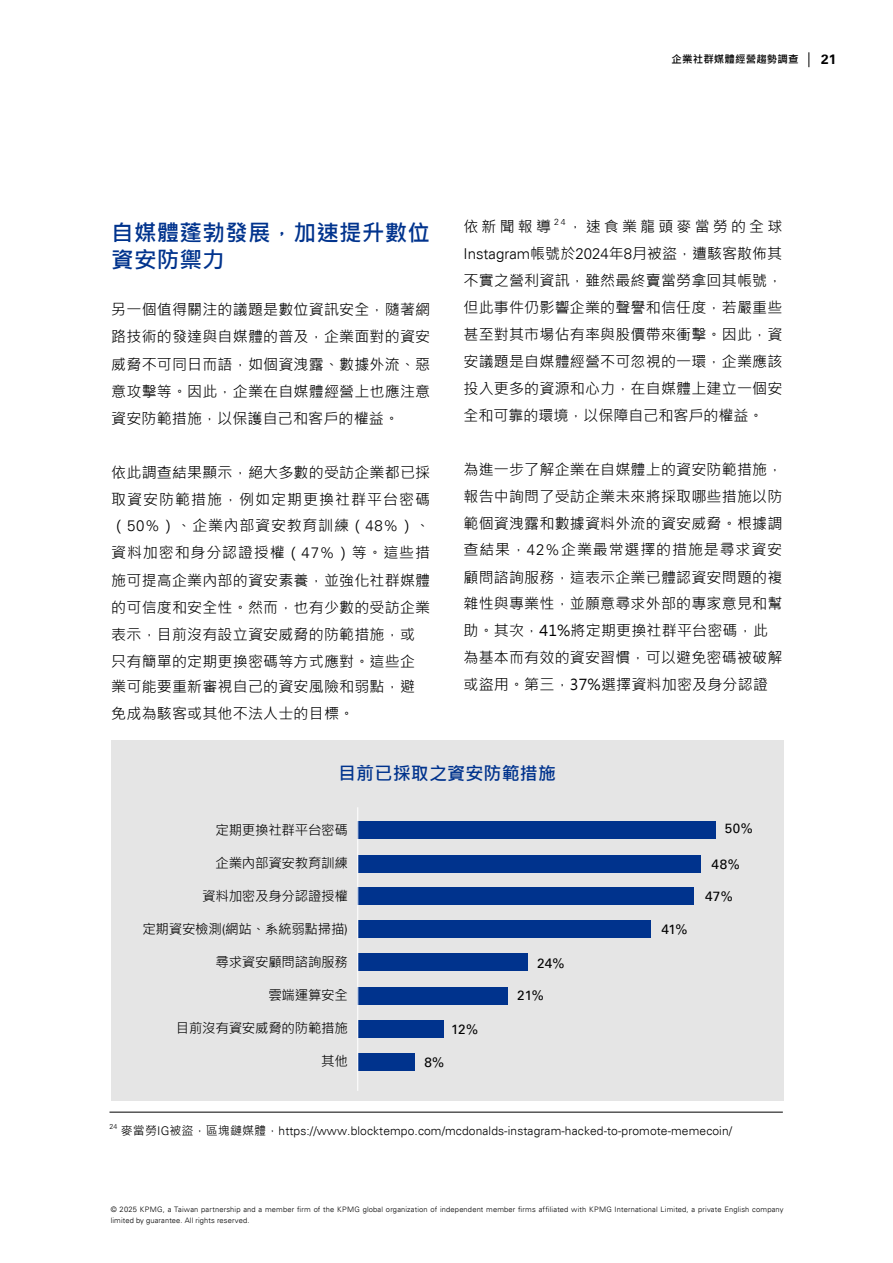
<style>
.page{position:relative;width:893px;height:1263px;background:#fff}
.page>*{position:absolute;margin:0;border:0;box-sizing:border-box;transform-origin:0 0}
.t1{font:700 22.5px/27px "Microsoft Jheng Hei";letter-spacing:.015em;color:#00338d}
.t2{font:700 18px "Microsoft Jheng Hei";letter-spacing:.01em;color:#00338d}
.t3{font:15px/27px "Microsoft Jheng Hei";letter-spacing:.015em;color:#000;text-align:justify}
.t4{font:15px/26.8px "Microsoft Jheng Hei";letter-spacing:.015em;color:#000}
.t5{font:300 15px "Univers";color:#000}
.t6{font:15px "Microsoft Jheng Hei";letter-spacing:.21em;color:#000}
.t7{font:13.5px "Microsoft Jheng Hei";letter-spacing:-.02em;color:#000}
.t8{font:13.5px "Universfor KPMG";letter-spacing:.01em;color:#000}
.t9{font:700 13.5px "Universfor KPMG";color:#000}
.t10{font:300 12px "Univers";letter-spacing:.01em;color:#000}
.t11{font:700 10.5px "Microsoft Jheng Hei";letter-spacing:.01em;color:#000}
.t12{font:300 8.7px "Univers";color:#000}
.t13{font:300 7.5px/10.5px "Univers";letter-spacing:.02em;color:#000}
.t14{font:300 7.05px "Univers";color:#000}
.s1{font-family:"Univers";font-weight:300}
.s2{font-style:inherit}
.s3{font-family:"Univers 45"}
.s4{font-family:"Microsoft Jheng Hei";font-weight:400}
</style>
<div class="page">
<svg style="left:809px;top:52px;width:1px;height:15px"></svg>
<hr style="left:109px;top:1112px;width:674px;height:1px;background:#000">
<div style="left:111px;top:740px;width:673px;height:360px;background:#e5e5e5"></div>
<div style="left:358px;top:821px;width:358px;height:17px;background:#00338d"></div>
<div style="left:358px;top:887px;width:336px;height:18px;background:#00338d"></div>
<div style="left:358px;top:987px;width:150px;height:17px;background:#00338d"></div>
<div style="left:358px;top:855px;width:343px;height:17px;background:#00338d"></div>
<div style="left:358px;top:953px;width:170px;height:18px;background:#00338d"></div>
<div style="left:358px;top:921px;width:292px;height:17px;background:#00338d"></div>
<div style="left:358px;top:1053px;width:56px;height:18px;background:#00338d"></div>
<div style="left:358px;top:1020px;width:85px;height:18px;background:#00338d"></div>
<hr style="left:357px;top:807px;width:1px;height:284px;background:#fff">
<p class="t11" style="left:671px;top:53px;width:129px">企業社群媒體經營趨勢調查</p>
<p class="t9" style="left:821px;top:51px;width:17px">21</p>
<h1 class="t1" style="left:111px;top:219px;width:320px">自媒體蓬勃發展，加速提升數位資安防禦力</h1>
<p class="t3" style="left:111px;top:296px;width:320px">另一個值得關注的議題是數位資訊安全，隨著網路技術的發達與自媒體的普及，企業面對的資安威脅不可同日而語，如個資洩露、數據外流、惡意攻擊等。因此，企業在自媒體經營上也應注意資安防範措施，以保護自己和客戶的權益。</p>
<p class="t3" style="left:111px;top:458px;width:320px;text-align:left">依此調查結果顯示，絕大多數的受訪企業都已採取資安防範措施，例如定期更換社群平台密碼（<span class="s1">50%</span>）、企業內部資安教育訓練（<span class="s1">48%</span>）、資料加密和身分認證授權（<span class="s1">47%</span>）等。這些措施可提高企業內部的資安素養，並強化社群媒體的可信度和安全性。然而，也有少數的受訪企業表示，目前沒有設立資安威脅的防範措施，或只有簡單的定期更換密碼等方式應對。這些企</p>
<p class="t4" style="left:111px;top:673px;width:305px"><span class="s2">業可</span>能要重新審視自己的資安風險和弱點，避免成為駭客或其他不法人士的目標。</p>
<p class="t3" style="left:463px;top:213px;width:89px">依新聞報導</p>
<p class="t12" style="left:554px;top:217px;width:13px">2<span class="s3">4</span></p>
<p class="t6" style="left:568px;top:217px;width:216px">，速食業龍頭麥當勞的全球</p>
<p class="t5" style="left:463px;top:244px;width:320px">Instagram<span class="s4">帳號於</span>2024<span class="s4">年</span>8<span class="s4">月被盜，遭駭客散佈其</span></p>
<p class="t3" style="left:463px;top:267px;width:320px">不實之營利資訊，雖然最終賣當勞拿回其帳號，但此事件仍影響企業的聲譽和信任度，若嚴重些甚至對其市場佔有率與股價帶來衝擊。因此，資安議題是自媒體經營不可忽視的一環，企業應該投入更多的資源和心力，在自媒體上建立一個安全和可靠的環境，以保障自己和客戶的權益。</p>
<p class="t3" style="left:463px;top:457px;width:320px;line-height:26.5px">為進一步了解企業在自媒體上的資安防範措施，報告中詢問了受訪企業未來將採取哪些措施以防範個資洩露和數據資料外流的資安威脅。根據調查結果，<span class="s1">42%</span>企業最常選擇的措施是尋求資安</p>
<p class="t3" style="left:463px;top:563px;width:320px">顧問諮詢服務，這表示企業已體認資安問題的複</p>
<p class="t4" style="left:463px;top:590px;width:320px">雜性與專業性，並願意尋求外部的專家意見和幫助。其次，41%將定期更換社群平台密碼，此為基本而有效的資安習慣，可以避免密碼被破解或盜用。第三，37%選擇資料加密及身分認證</p>
<p class="t2" style="left:338px;top:762px;width:219px">目前已採取之資安防範措施</p>
<p class="t7" style="left:215px;top:822px;width:134px">定期更換社群平台密碼</p>
<p class="t7" style="left:215px;top:855px;width:134px">企業內部資安教育訓練</p>
<p class="t7" style="left:202px;top:888px;width:147px">資料加密及身分認證授權</p>
<p class="t7" style="left:142px;top:921px;width:207px">定期資安檢測<span class="s1">(</span>網站、系統弱點掃描<span class="s1">)</span></p>
<p class="t7" style="left:215px;top:954px;width:134px">尋求資安顧問諮詢服務</p>
<p class="t7" style="left:268px;top:987px;width:81px">雲端運算安全</p>
<p class="t7" style="left:176px;top:1020px;width:174px">目前沒有資安威脅的防範措施</p>
<p class="t7" style="left:321px;top:1053px;width:28px">其他</p>
<p class="t8" style="left:451px;top:1021px;width:28px">12%</p>
<p class="t8" style="left:424px;top:1054px;width:21px">8%</p>
<p class="t8" style="left:537px;top:955px;width:29px">24%</p>
<p class="t8" style="left:517px;top:987px;width:28px">21%</p>
<p class="t8" style="left:661px;top:921px;width:28px">41%</p>
<p class="t8" style="left:725px;top:820px;width:29px">50%</p>
<p class="t8" style="left:712px;top:856px;width:30px">48%</p>
<p class="t8" style="left:705px;top:888px;width:29px">47%</p>
<p class="t14" style="left:109px;top:1122px;width:9px">2<span class="s3">4</span></p>
<p class="t10" style="left:121px;top:1123px;width:613px"><span class="s4">麥當勞</span>IG<span class="s4">被盜，區塊鏈媒體，</span>https://www.blocktempo.com/mcdonalds-instagram-hacked-to-promote-memecoin/</p>
<p class="t13" style="left:111px;top:1204px;width:674px">© 2025 KPMG, a Taiwan partnership and a member firm of the KPMG global organization of independent member firms affiliated with KPMG International Limited, a private English company limited by guarantee. All rights reserved.</p>
</div>
